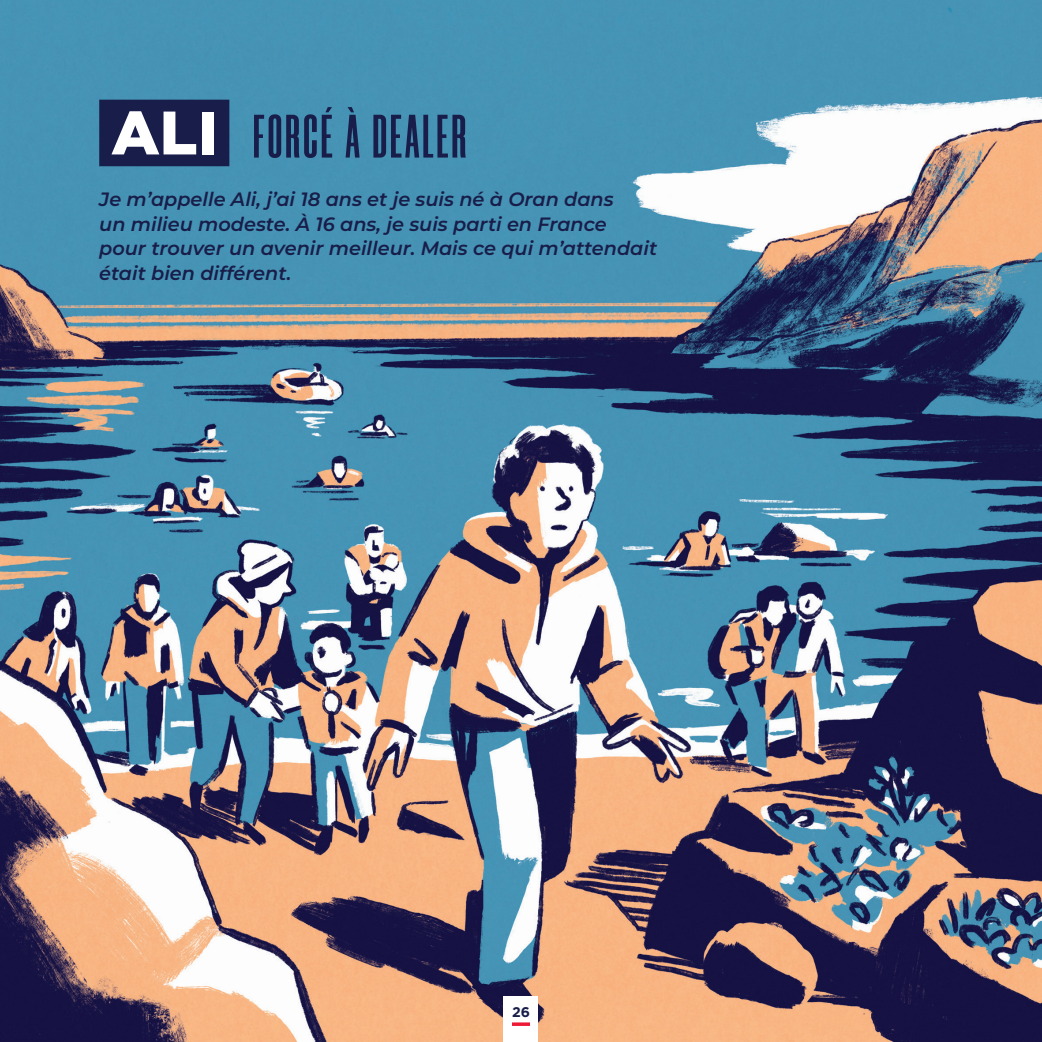
<style>
.page{position:relative;width:1042px;height:1042px;background:#fff}
.page>*{position:absolute;margin:0;border:0;box-sizing:border-box;transform-origin:0 0}
.t1{font:700 61.25px "Morganite";letter-spacing:.05em;color:#181e49}
.t2{font:italic 600 19.25px/24.5px "Montserrat";color:#181e49}
.t3{font:700 14px "Gotham";color:#181e49}
.s1{font-family:"Gotham";font-weight:900;color:#fff}
</style>
<div class="page">
<img style="left:0;top:0;width:1042px;height:1042px">
<div style="left:504px;top:996px;width:34px;height:46px;background:#fff"></div>
<svg style="left:512px;top:1022px;width:18px;height:4px"></svg>
<div style="left:99px;top:100px;width:130px;height:66px;background:#181e49"></div>
<h1 class="t1" style="left:111px;top:105px;width:357px"><span class="s1">ALI</span> FORCÉ À DEALER</h1>
<p class="t2" style="left:99px;top:187px;width:559px">Je m’appelle Ali, j’ai 18 ans et je suis né à Oran dans<br>un milieu modeste. À 16 ans, je suis parti en France pour trouver un avenir meilleur. Mais ce qui m’attendait était bien différent.</p>
<p class="t3" style="left:512px;top:1003px;width:19px">26</p>
</div>
